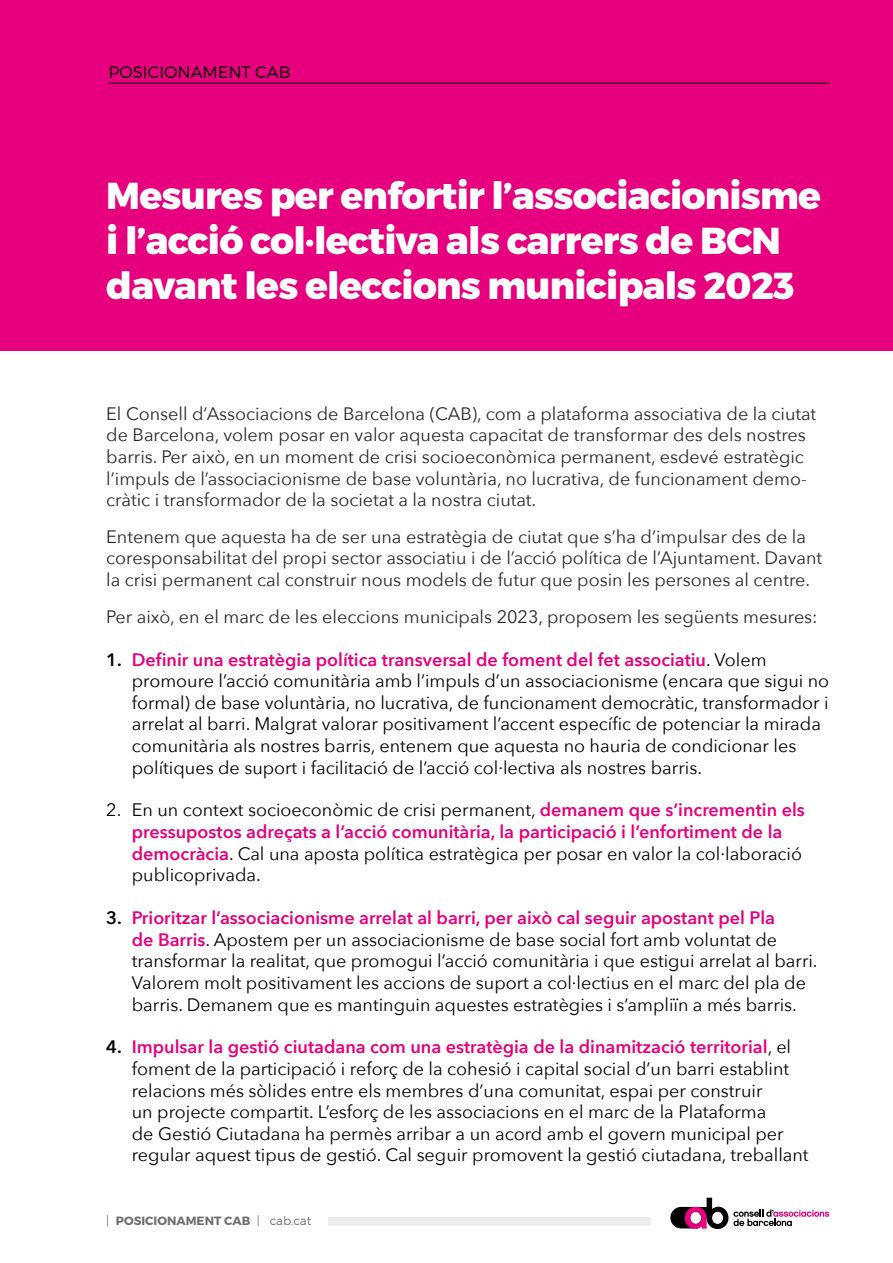
<style>
.page{position:relative;width:893px;height:1263px;background:#fff}
.page>*{position:absolute;margin:0;border:0;box-sizing:border-box;transform-origin:0 0}
.t1{font:37.5px/45px "Trueno Ex Bd";letter-spacing:-.02em;color:#fff}
.t2{font:18px/21.6px "Avenir Next";color:#000}
.t3{font:18px/21.6px "Avenir Next";color:#282827}
.t4{font:16.5px "Trueno Lt";color:#000}
.t5{font:12px "Trueno Bd";color:#706f6f}
.s1{font-weight:600}
.s2{font-weight:600;color:#e6007d}
.s3{font-family:"Trueno Lt"}
</style>
<div class="page">
<div style="left:329px;top:1217px;width:322px;height:9px;background:#ededed"></div>
<svg style="left:670px;top:1198px;width:159px;height:31px"></svg>
<div style="left:0;top:0;width:893px;height:351px;background:#e6007d"></div>
<hr style="left:108px;top:83px;width:721px;height:1px;background:#000">
<p class="t4" style="left:108px;top:62px;width:184px">POSICIONAMENT CAB</p>
<h1 class="t1" style="left:106px;top:174px;width:716px">Mesures per enfortir l’associacionisme i l’acció col·lectiva als carrers de BCN davant les eleccions municipals 2023</h1>
<p class="t3" style="left:106px;top:402px;width:711px">El Consell d’Associacions de Barcelona (CAB), com a plataforma associativa de la ciutat de Barcelona, volem posar en valor aquesta capacitat de transformar des dels nostres barris. Per això, en un moment de crisi socioeconòmica permanent, esdevé estratègic l’impuls de l’associacionisme de base voluntària, no lucrativa, de funcionament demo&shy;cràtic i transformador de la societat a la nostra ciutat.</p>
<p class="t3" style="left:106px;top:525px;width:717px">Entenem que aquesta ha de ser una estratègia de ciutat que s’ha d’impulsar des de la coresponsabilitat del propi sector associatiu i de l’acció política de l’Ajuntament. Davant la crisi permanent cal construir nous models de futur que posin les persones al centre.</p>
<p class="t3" style="left:106px;top:605px;width:713px">Per això, en el marc de les eleccions municipals 2023, proposem les següents mesures:</p>
<p class="t2" style="left:132px;top:648px;width:699px;text-indent:-26px"><span class="s1">1.</span> <span class="s2">Definir una estratègia política transversal de foment del fet associatiu</span>. Volem promoure l’acció comunitària amb l’impuls d’un associacionisme (encara que sigui no formal) de base voluntària, no lucrativa, de funcionament democràtic, transformador i arrelat al barri. Malgrat valorar positivament l’accent específic de potenciar la mirada comunitària als nostres barris, entenem que aquesta no hauria de condicionar les polítiques de suport i facilitació de l’acció col·lectiva als nostres barris.</p>
<p class="t2" style="left:132px;top:798px;width:674px;text-indent:-26px">2. En un context socioeconòmic de crisi permanent, <span class="s2">demanem que s’incrementin els pressupostos adreçats a l’acció comunitària, la participació i l’enfortiment de la democràcia</span>. Cal una aposta política estratègica per posar en valor la col·laboració publicoprivada.</p>
<p class="t2" style="left:132px;top:906px;width:687px;text-indent:-26px"><span class="s1">3.</span> <span class="s2">Prioritzar l’associacionisme arrelat al barri, per això cal seguir apostant pel Pla<br>de Barris</span>. Apostem per un associacionisme de base social fort amb voluntat de transformar la realitat, que promogui l’acció comunitària i que estigui arrelat al barri.<br>Valorem molt positivament les accions de suport a col·lectius en el marc del pla de barris. Demanem que es mantinguin aquestes estratègies i s’ampliïn a més barris.</p>
<p class="t2" style="left:132px;top:1035px;width:678px;text-indent:-26px"><span class="s1">4.</span> <span class="s2">Impulsar la gestió ciutadana com una estratègia de la dinamització territorial</span>, el foment de la participació i reforç de la cohesió i capital social d’un barri establint relacions més sòlides entre els membres d’una comunitat, espai per construir<br>un projecte compartit. L’esforç de les associacions en el marc de la Plataforma<br>de Gestió Ciutadana ha permès arribar a un acord amb el govern municipal per regular aquest tipus de gestió. Cal seguir promovent la gestió ciutadana, treballant</p>
<p class="t5" style="left:106px;top:1213px;width:207px"><span class="s3">|</span> POSICIONAMENT CAB <span class="s3">| cab.cat</span></p>
</div>
